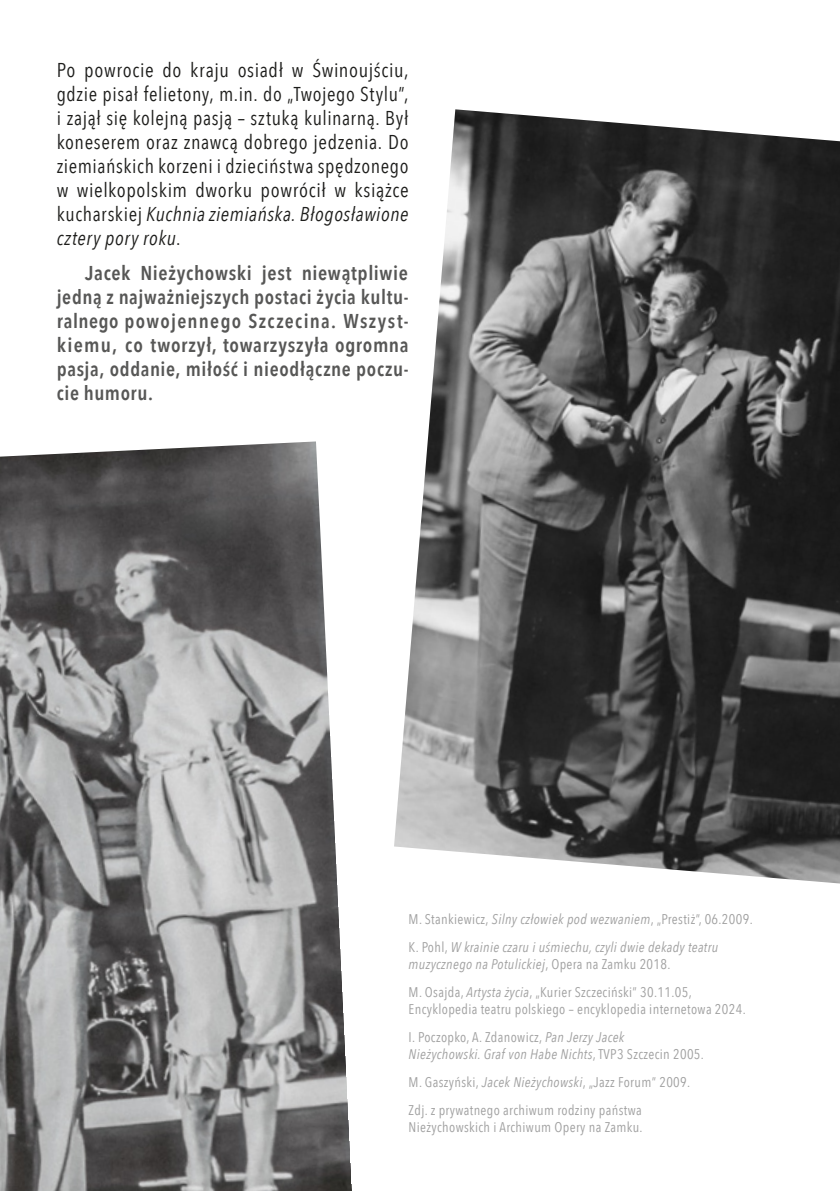
<style>
.page{position:relative;width:840px;height:1191px;background:#fff}
.page>*{position:absolute;margin:0;border:0;box-sizing:border-box;transform-origin:0 0}
.t1{font:20px/24px "Avenir Next Condensed";letter-spacing:.03em;color:#1d1d1b;text-align:justify}
.t2{font:600 20px/24px "Avenir Next Condensed";letter-spacing:.03em;color:#575756;text-align:justify}
.t3{font:14px/28.2px "Avenir Next Condensed";letter-spacing:.025em;color:#9f9f9f}
.t4{font:italic 14px/28.2px "Avenir Next Condensed";letter-spacing:.025em;color:#9f9f9f}
.s1{font-style:italic}
.s2{font-style:normal}
</style>
<div class="page">
<img style="left:394px;top:109px;width:445px;height:774px">
<img style="left:0;top:441px;width:352px;height:750px">
<p class="t1" style="left:57px;top:57px;width:353px">Po powrocie do kraju osiadł w Świnoujściu, gdzie pisał felietony, m.in. do „Twojego Stylu”, i zajął się kolejną pasją – sztuką kulinarną. Był koneserem oraz znawcą dobrego jedzenia. Do ziemiańskich korzeni i dzieciństwa spędzonego w wielkopolskim dworku powrócił w książce kucharskiej <span class="s1">Kuchnia ziemiańska. Błogosławione cztery pory roku</span>.</p>
<h1 class="t2" style="left:57px;top:260px;width:353px;text-indent:28px">Jacek Nieżychowski jest niewątpliwie jedną z najważniejszych postaci życia kultu&shy;ralnego powojennego Szczecina. Wszyst&shy;kiemu, co tworzył, towarzyszyła ogromna pasja, oddanie, miłość i nieodłączne poczu&shy;cie humoru.</h1>
<p class="t4" style="left:408px;top:905px;width:345px"><span class="s2">M. Stankiewicz,</span> Silny człowiek pod wezwaniem<span class="s2">, „Prestiż”, 06.2009.<br>K. Pohl,</span> W krainie czaru i uśmiechu, czyli dwie dekady teatru</p>
<p class="t3" style="left:408px;top:949px;width:284px"><span class="s1">muzycznego na Potulickiej</span>, Opera na Zamku 2018.<br>M. Osajda, <span class="s1">Artysta życia</span>, „Kurier Szczeciński” 30.11.05,</p>
<p class="t3" style="left:408px;top:994px;width:338px">Encyklopedia teatru polskiego – encyklopedia internetowa 2024.<br>I. Poczopko, A. Zdanowicz, <span class="s1">Pan Jerzy Jacek</span></p>
<p class="t3" style="left:408px;top:1039px;width:296px"><span class="s1">Nieżychowski. Graf von Habe Nichts</span>, TVP3 Szczecin 2005.<br>M. Gaszyński, <span class="s1">Jacek Nieżychowski</span>, „Jazz Forum” 2009.<br>Zdj. z prywatnego archiwum rodziny państwa</p>
<p class="t3" style="left:408px;top:1112px;width:235px">Nieżychowskich i Archiwum Opery na Zamku.</p>
</div>
